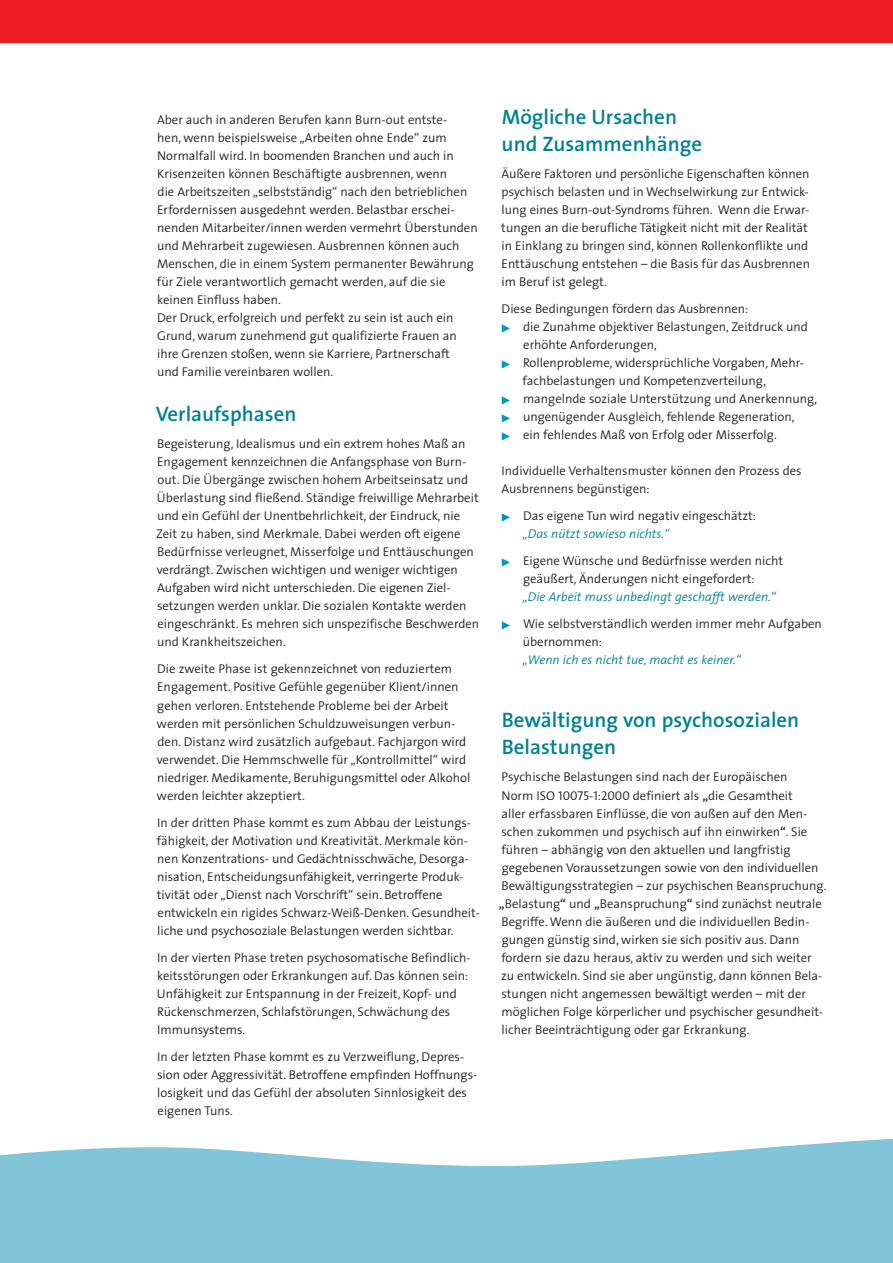
<style>
.page{position:relative;width:893px;height:1263px;background:#fff}
.page>*{position:absolute;margin:0;border:0;box-sizing:border-box;transform-origin:0 0}
.t1{font:600 21px/27px "The Sans";color:#008292}
.t2{font:300 12.75px/18px "The Sans";color:#231f20}
.t3{font:italic 300 12.75px "The Sans";color:#008292}
.s1{font-family:"The Sans Semi Light Caps";font-weight:400}
.s2{font-family:"The Sans Semi Bold Caps";font-weight:400}
</style>
<div class="page">
<svg style="left:0;top:1138px;width:893px;height:125px;background:#92cbdd"></svg>
<div style="left:0;top:0;width:893px;height:43px;background:#ee1d23"></div>
<svg style="left:502px;top:324px;width:8px;height:8px"></svg>
<svg style="left:502px;top:360px;width:8px;height:8px"></svg>
<svg style="left:502px;top:396px;width:8px;height:8px"></svg>
<svg style="left:502px;top:414px;width:8px;height:8px"></svg>
<svg style="left:502px;top:432px;width:8px;height:8px"></svg>
<svg style="left:502px;top:513px;width:8px;height:8px"></svg>
<svg style="left:502px;top:558px;width:8px;height:8px"></svg>
<svg style="left:502px;top:621px;width:8px;height:8px"></svg>
<p class="t2" style="left:157px;top:111px;width:322px">Aber auch in anderen Berufen kann Burn-out entste-<br>hen, wenn beispielsweise „Arbeiten ohne Ende“ zum Normalfall wird. In boomenden Branchen und auch in Krisenzeiten können Beschäftigte ausbrennen, wenn<br>die Arbeitszeiten „selbstständig“ nach den betrieblichen Erfordernissen ausgedehnt werden. Belastbar erschei&shy;nenden Mitarbeiter/innen werden vermehrt Überstunden und Mehrarbeit zugewiesen. Ausbrennen können auch Menschen, die in einem System permanenter Bewährung für Ziele verantwortlich gemacht werden, auf die sie keinen Einfluss haben.<br>Der Druck, erfolgreich und perfekt zu sein ist auch ein Grund, warum zunehmend gut qualifizierte Frauen an ihre Grenzen stoßen, wenn sie Karriere, Partnerschaft<br>und Familie vereinbaren wollen.</p>
<h1 class="t1" style="left:156px;top:400px;width:142px">Verlaufsphasen</h1>
<p class="t2" style="left:156px;top:435px;width:324px">Begeisterung, Idealismus und ein extrem hohes Maß an Engagement kennzeichnen die Anfangsphase von Burn&shy;out. Die Übergänge zwischen hohem Arbeitseinsatz und Überlastung sind fließend. Ständige freiwillige Mehrarbeit und ein Gefühl der Unentbehrlichkeit, der Eindruck, nie Zeit zu haben, sind Merkmale. Dabei werden oft eigene Bedürfnisse verleugnet, Misserfolge und Enttäuschungen verdrängt. Zwischen wichtigen und weniger wichtigen Aufgaben wird nicht unterschieden. Die eigenen Ziel&shy;setzungen werden unklar. Die sozialen Kontakte werden eingeschränkt. Es mehren sich unspezifische Beschwerden und Krankheitszeichen.</p>
<p class="t2" style="left:157px;top:660px;width:315px">Die zweite Phase ist gekennzeichnet von reduziertem Engagement. Positive Gefühle gegenüber Klient/innen gehen verloren. Entstehende Probleme bei der Arbeit werden mit persönlichen Schuldzuweisungen verbun&shy;den. Distanz wird zusätzlich aufgebaut. Fachjargon wird verwendet. Die Hemmschwelle für „Kontrollmittel“ wird niedriger. Medikamente, Beruhigungsmittel oder Alkohol werden leichter akzeptiert.</p>
<p class="t2" style="left:157px;top:813px;width:324px">In der dritten Phase kommt es zum Abbau der Leistungs&shy;fähigkeit, der Motivation und Kreativität. Merkmale kön-- nen Konzentrations- und Gedächtnisschwäche, Desorga&shy;nisation, Entscheidungsunfähigkeit, verringerte Produk&shy;tivität oder „Dienst nach Vorschrift“ sein. Betroffene entwickeln ein rigides Schwarz-Weiß-Denken. Gesundheit&shy;liche und psychosoziale Belastungen werden sichtbar.</p>
<p class="t2" style="left:157px;top:948px;width:315px">In der vierten Phase treten psychosomatische Befindlich&shy;keitsstörungen oder Erkrankungen auf. Das können sein:<br>Unfähigkeit zur Entspannung in der Freizeit, Kopf- und Rückenschmerzen, Schlafstörungen, Schwächung des Immunsystems.</p>
<p class="t2" style="left:157px;top:1047px;width:322px">In der letzten Phase kommt es zu Verzweiflung, Depres&shy;sion oder Aggressivität. Betroffene empfinden Hoffnungs&shy;losigkeit und das Gefühl der absoluten Sinnlosigkeit des eigenen Tuns.</p>
<h1 class="t1" style="left:502px;top:103px;width:202px">Mögliche Ursachen und Zusammenhänge</h1>
<p class="t2" style="left:501px;top:165px;width:310px">Äußere Faktoren und persönliche Eigenschaften können psychisch belasten und in Wechselwirkung zur Entwick&shy;lung eines Burn-out-Syndroms führen. Wenn die Erwar&shy;tungen an die berufliche Tätigkeit nicht mit der Realität in Einklang zu bringen sind, können Rollenkonflikte und Enttäuschung entstehen – die Basis für das Ausbrennen im Beruf ist gelegt.</p>
<p class="t2" style="left:523px;top:300px;width:296px;text-indent:-21px">Diese Bedingungen fördern das Ausbrennen:<br>die Zunahme objektiver Belastungen, Zeitdruck und erhöhte Anforderungen,<br>Rollenprobleme, widersprüchliche Vorgaben, Mehr&shy;fachbelastungen und Kompetenzverteilung, mangelnde soziale Unterstützung und Anerkennung, ungenügender Ausgleich, fehlende Regeneration,<br>ein fehlendes Maß von Erfolg oder Misserfolg.</p>
<p class="t2" style="left:501px;top:462px;width:302px">Individuelle Verhaltensmuster können den Prozess des<br>Ausbrennens begünstigen:</p>
<p class="t2" style="left:523px;top:507px;width:234px">Das eigene Tun wird negativ eingeschätzt:</p>
<p class="t3" style="left:523px;top:524px;width:148px">„Das nützt sowieso nichts.“</p>
<p class="t2" style="left:523px;top:552px;width:261px">Eigene Wünsche und Bedürfnisse werden nicht geäußert, Änderungen nicht eingefordert:</p>
<p class="t3" style="left:523px;top:587px;width:255px">„Die Arbeit muss unbedingt geschafft werden.“</p>
<p class="t2" style="left:523px;top:615px;width:301px">Wie selbstverständlich werden immer mehr Aufgaben übernommen:</p>
<p class="t3" style="left:523px;top:650px;width:220px">„Wenn ich es nicht tue, macht es keiner.“</p>
<h1 class="t1" style="left:502px;top:706px;width:299px">Bewältigung von psychosozialen<br>Belastungen</h1>
<p class="t2" style="left:499px;top:768px;width:329px">Psychische Belastungen sind nach der Europäischen<br>Norm ISO <span class="s1">10075-1:2000</span> definiert als <span class="s2">„</span>die Gesamtheit<br>aller erfassbaren Einflüsse, die von außen auf den Men&shy;schen zukommen und psychisch auf ihn einwirken<span class="s2">“</span>. Sie führen – abhängig von den aktuellen und langfristig gegebenen Voraussetzungen sowie von den individuellen Bewältigungsstrategien – zur psychischen Beanspruchung. <span class="s2">„</span>Belastung<span class="s2">“</span> und <span class="s2">„</span>Beanspruchung<span class="s2">“</span> sind zunächst neutrale Begriffe. Wenn die äußeren und die individuellen Bedin&shy;gungen günstig sind, wirken sie sich positiv aus. Dann fordern sie dazu heraus, aktiv zu werden und sich weiter<br>zu entwickeln. Sind sie aber ungünstig, dann können Bela&shy;stungen nicht angemessen bewältigt werden – mit der möglichen Folge körperlicher und psychischer gesundheit&shy;licher Beeinträchtigung oder gar Erkrankung.</p>
</div>
